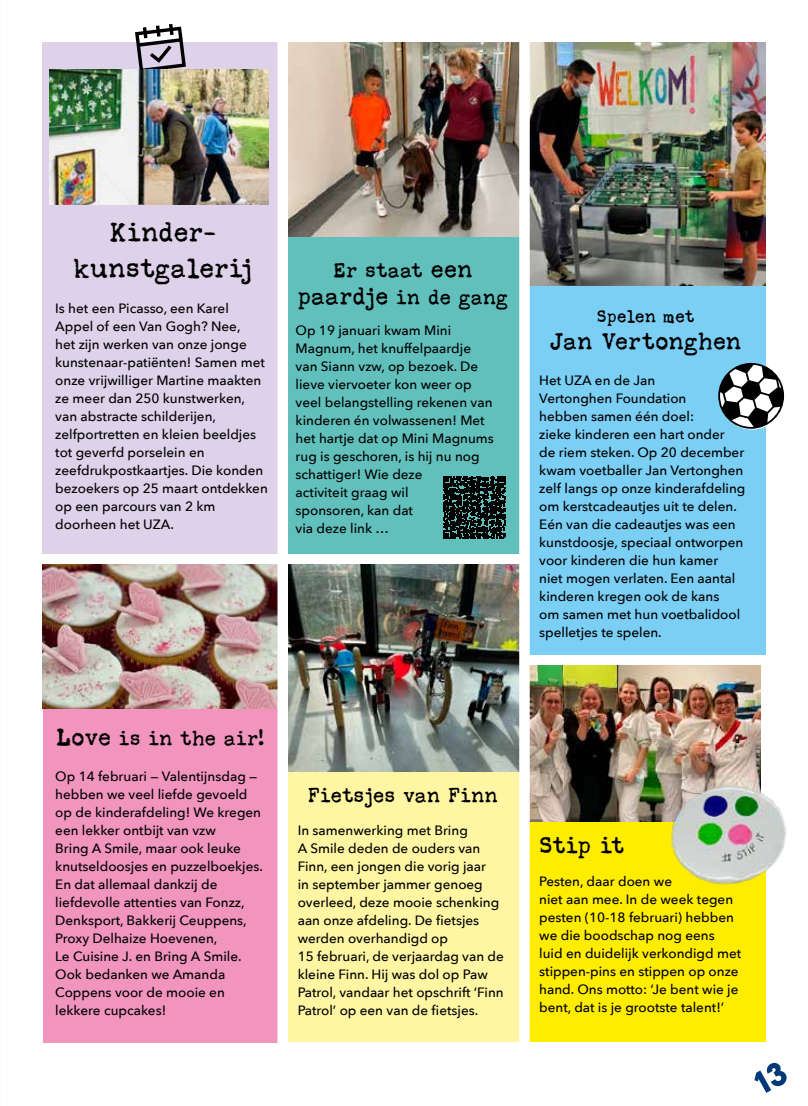
<style>
.page{position:relative;width:808px;height:1106px;background:#fff}
.page>*{position:absolute;margin:0;border:0;box-sizing:border-box;transform-origin:0 0}
.t1{font:25.5px/36px "Sunflower";letter-spacing:-.01em;color:#000;text-align:center}
.t2{font:22.5px "Sunflower";letter-spacing:-.01em;color:#000}
.t3{font:19.5px/27px "Sunflower";letter-spacing:-.005em;color:#000;text-align:center}
.t4{font:16.5px "Sunflower";letter-spacing:-.005em;color:#000}
.t5{font:500 13.5px/18px "Avenir Next";color:#000}
.s1{font-size:22.5px}
</style>
<div class="page">
<div style="left:285px;top:565px;width:236px;height:476px;background:#fff6a4"></div>
<hr style="left:0;top:0;width:1px;height:810px;background:#e9f6fe">
<hr style="left:0;top:810px;width:1px;height:296px;background:#e9f6fe">
<img style="left:288px;top:43px;width:231px;height:194px">
<img style="left:288px;top:565px;width:231px;height:206px">
<div style="left:526px;top:286px;width:240px;height:369px;background:#7bcef4"></div>
<img style="left:530px;top:43px;width:236px;height:243px">
<img style="left:530px;top:665px;width:231px;height:157px">
<div style="left:43px;top:699px;width:234px;height:343px;background:#f195be"></div>
<img style="left:43px;top:565px;width:234px;height:144px">
<div style="left:526px;top:822px;width:240px;height:220px;background:#ffed00"></div>
<div style="left:43px;top:43px;width:240px;height:511px;background:#ddd2e9"></div>
<div style="left:283px;top:237px;width:240px;height:316px;background:#61c0bc"></div>
<div style="left:277px;top:9px;width:11px;height:1063px;background:#fff"></div>
<div style="left:519px;top:9px;width:11px;height:1063px;background:#fff"></div>
<svg style="left:443px;top:476px;width:63px;height:63px"></svg>
<img style="left:670px;top:785px;width:117px;height:99px">
<svg style="left:135px;top:24px;width:51px;height:45px"></svg>
<svg style="left:718px;top:363px;width:66px;height:66px"></svg>
<img style="left:50px;top:69px;width:218px;height:136px">
<h1 class="t1" style="left:73px;top:214px;width:181px">Kinder&shy;kunstgalerij</h1>
<p class="t5" style="left:55px;top:298px;width:214px">Is het een Picasso, een Karel<br>Appel of een Van Gogh? Nee,<br>het zijn werken van onze jonge kunstenaar-patiënten! Samen met onze vrijwilliger Martine maakten ze meer dan 250 kunstwerken, van abstracte schilderijen, zelfportretten en kleien beeldjes tot geverfd porselein en zeefdrukpostkaartjes. Die konden bezoekers op 25 maart ontdekken op een parcours van 2 km doorheen het UZA.</p>
<h3 class="t3" style="left:297px;top:256px;width:212px">Er staat <span class="s1">een paardje</span> in de gang</h3>
<p class="t5" style="left:296px;top:321px;width:200px">Op 19 januari kwam Mini<br>Magnum, het knuffelpaardje van Siann vzw, op bezoek. De lieve viervoeter kon weer op veel belangstelling rekenen van kinderen én volwassenen! Met het hartje dat op Mini Magnums rug is geschoren, is hij nu nog schattiger! Wie deze<br>activiteit graag wil<br>sponsoren, kan dat<br>via deze link …</p>
<p class="t4" style="left:597px;top:306px;width:99px">Spelen met</p>
<h2 class="t2" style="left:550px;top:327px;width:193px">Jan Vertonghen</h2>
<p class="t5" style="left:539px;top:370px;width:208px">Het UZA en de Jan<br>Vertonghen Foundation<br>hebben samen één doel:<br>zieke kinderen een hart onder<br>de riem steken. Op 20 december kwam voetballer Jan Vertonghen zelf langs op onze kinderafdeling om kerstcadeautjes uit te delen.<br>Eén van die cadeautjes was een kunstdoosje, speciaal ontworpen voor kinderen die hun kamer<br>niet mogen verlaten. Een aantal kinderen kregen ook de kans<br>om samen met hun voetbalidool spelletjes te spelen.</p>
<h3 class="t3" style="left:56px;top:724px;width:210px"><span class="s1">Love</span> is in the air!</h3>
<p class="t5" style="left:55px;top:766px;width:209px">Op 14 februari — Valentijnsdag — hebben we veel liefde gevoeld op de kinderafdeling! We kregen een lekker ontbijt van vzw<br>Bring A Smile, maar ook leuke knutseldoosjes en puzzelboekjes.<br>En dat allemaal dankzij de liefdevolle attenties van Fonzz,<br>Denksport, Bakkerij Ceuppens,<br>Proxy Delhaize Hoevenen,<br>Le Cuisine J. en Bring A Smile.<br>Ook bedanken we Amanda<br>Coppens voor de mooie en lekkere cupcakes!</p>
<h3 class="t3" style="left:307px;top:781px;width:192px">Fietsjes van Finn</h3>
<p class="t5" style="left:298px;top:820px;width:208px">In samenwerking met Bring<br>A Smile deden de ouders van<br>Finn, een jongen die vorig jaar<br>in september jammer genoeg overleed, deze mooie schenking aan onze afdeling. De fietsjes werden overhandigd op<br>15 februari, de verjaardag van de kleine Finn. Hij was dol op Paw<br>Patrol, vandaar het opschrift ‘Finn<br>Patrol’ op een van de fietsjes.</p>
<h2 class="t2" style="left:539px;top:831px;width:87px">Stip it</h2>
<p class="t5" style="left:539px;top:871px;width:204px">Pesten, daar doen we<br>niet aan mee. In de week tegen pesten (10-18 februari) hebben we die boodschap nog eens luid en duidelijk verkondigd met stippen-pins en stippen op onze hand. Ons motto: ‘Je bent wie je bent, dat is je grootste talent!’</p>
</div>
